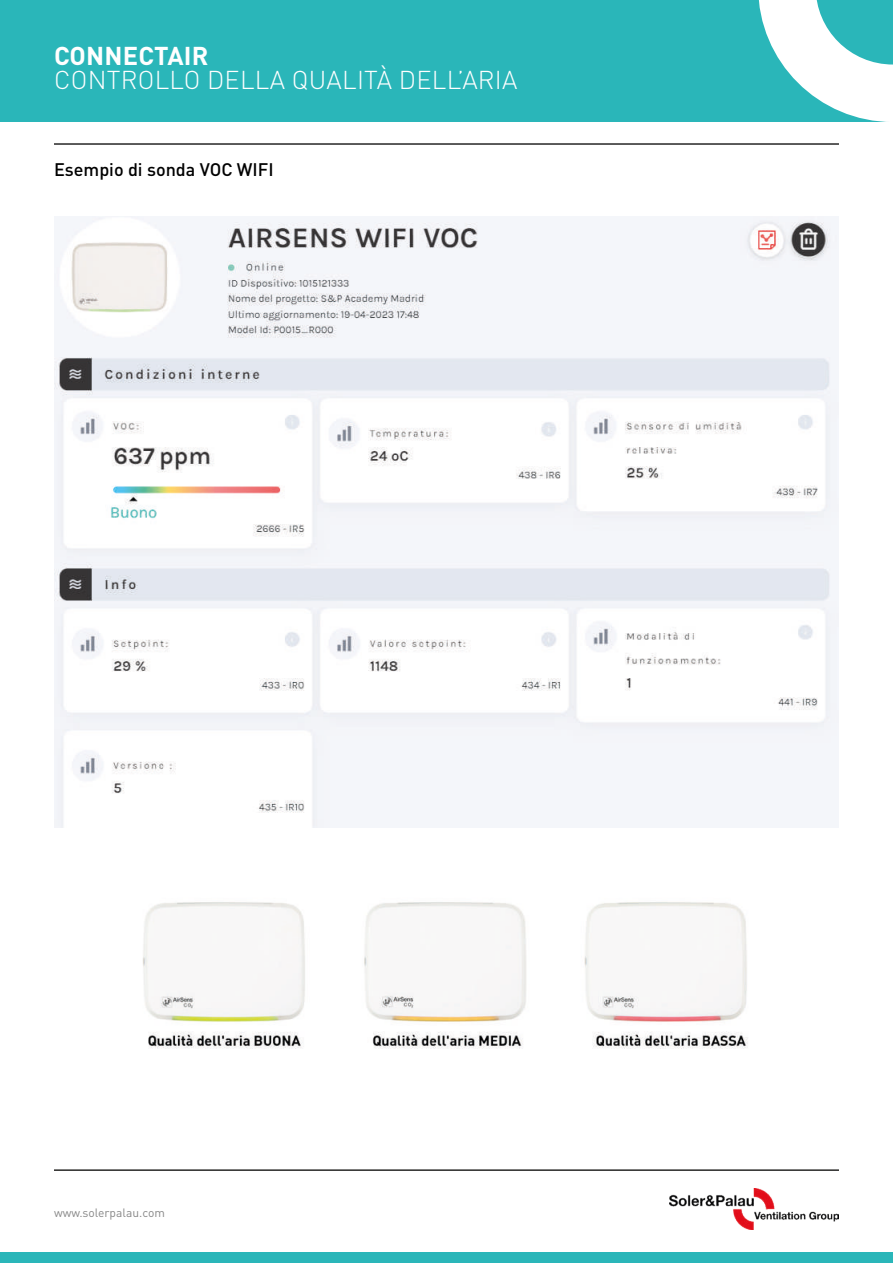
<style>
.page{position:relative;width:893px;height:1263px;background:#fff}
.page>*{position:absolute;margin:0;border:0;box-sizing:border-box;transform-origin:0 0}
.t1{font:300 25.5px "DIN Pro";letter-spacing:.01em;color:#fff}
.t2{font:700 25.5px "DIN Pro";letter-spacing:.01em;color:#fff}
.t3{font:500 18px "DIN Pro";color:#000}
.t4{font:12px "DIN Pro";color:#878787}
</style>
<div class="page">
<hr style="left:54px;top:1169px;width:785px;height:2px;background:#272726">
<img style="left:669px;top:1188px;width:170px;height:41px">
<div style="left:0;top:0;width:893px;height:122px;background:#2ab6b9"></div>
<svg style="left:759px;top:0;width:134px;height:122px"></svg>
<hr style="left:54px;top:143px;width:785px;height:2px;background:#272726">
<div style="left:0;top:1252px;width:893px;height:11px;background:#2ab6b9"></div>
<img style="left:54px;top:216px;width:785px;height:612px">
<img style="left:143px;top:902px;width:605px;height:147px">
<p class="t2" style="left:54px;top:38px;width:156px">CONNECTAIR</p>
<p class="t1" style="left:54px;top:62px;width:465px">CONTROLLO DELLA QUALITÀ DELL’ARIA</p>
<p class="t3" style="left:54px;top:157px;width:221px">Esempio di sonda VOC WIFI</p>
<p class="t4" style="left:54px;top:1205px;width:112px">www.solerpalau.com</p>
</div>
